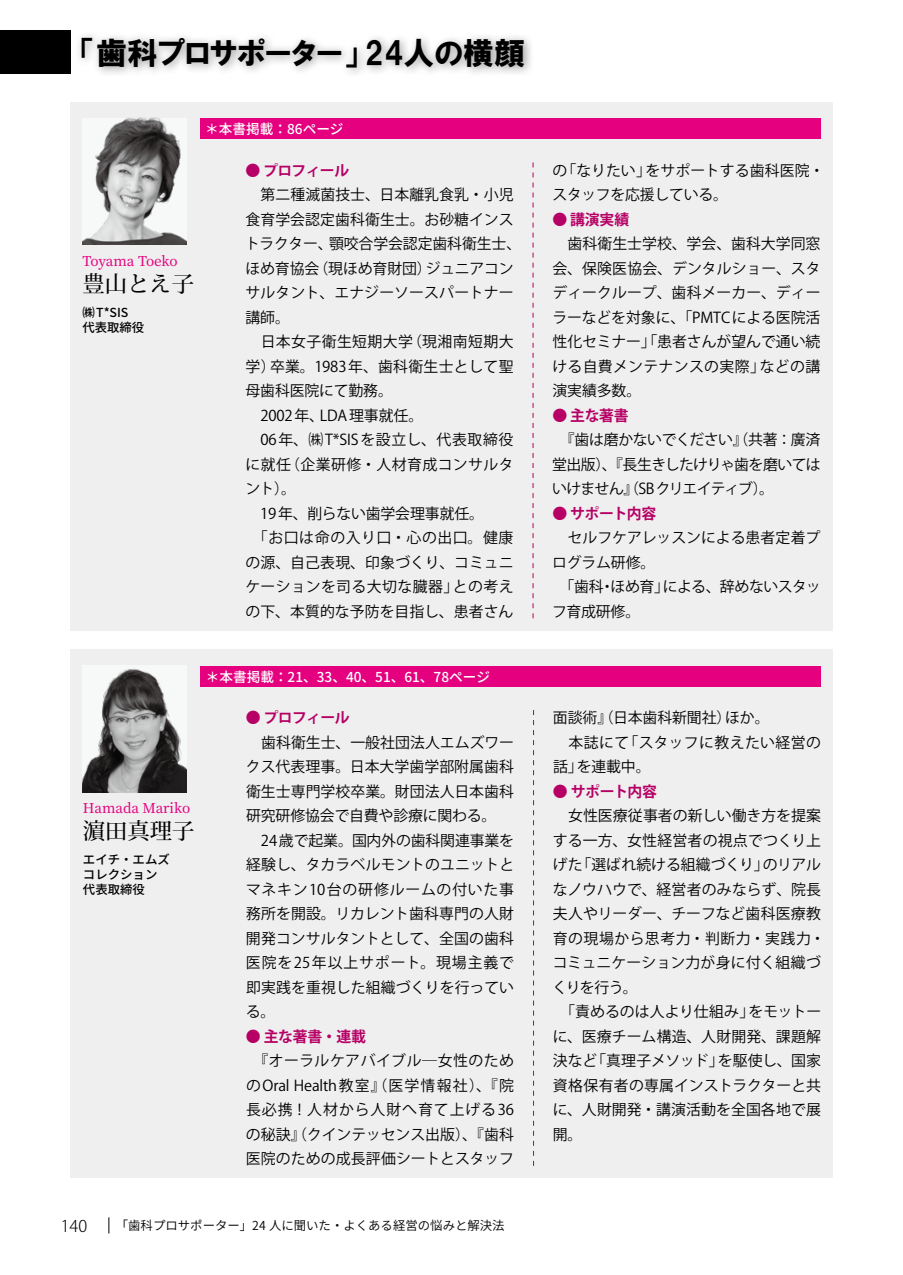
<style>
.page{position:relative;width:903px;height:1275px;background:#fff}
.page>*{position:absolute;margin:0;border:0;box-sizing:border-box;transform-origin:0 0}
.t1{font:30.97px "HGP Soei Kakugothic UB";color:#000}
.t2{font:500 22.4px "Koz Min Pro";color:#000}
.t3{font:300 16.1px "Koz Go Pro";color:#000}
.t4{font:14.88px/24.5px "Koz Go Pro";letter-spacing:.005em;color:#000}
.t5{font:700 14.88px "Koz Go Pro";letter-spacing:-.025em;color:#b60065}
.t6{font:500 13.65px "Source Han Sans JP";color:#fff}
.t7{font:500 13.65px "Source Han Serif";letter-spacing:-.01em;color:#e4007f}
.t8{font:12.42px "Source Han Sans JP";color:#000}
.t9{font:500 12.42px/14.9px "Source Han Sans JP";color:#000}
</style>
<div class="page">
<svg style="left:109px;top:1217px;width:1px;height:16px"></svg>
<div style="left:70px;top:649px;width:763px;height:529px;background:#efefef"></div>
<div style="left:200px;top:666px;width:620px;height:21px;background:#e4007f"></div>
<div style="left:70px;top:102px;width:763px;height:529px;background:#efefef"></div>
<div style="left:200px;top:118px;width:620px;height:21px;background:#e4007f"></div>
<div style="left:75px;top:30px;width:460px;height:49px;background:#000;opacity:.4"></div>
<div style="left:0;top:30px;width:70px;height:44px;background:#000"></div>
<svg style="left:532px;top:162px;width:1px;height:456px"></svg>
<img style="left:82px;top:118px;width:105px;height:126px">
<svg style="left:533px;top:710px;width:1px;height:456px"></svg>
<img style="left:82px;top:669px;width:105px;height:123px">
<h1 class="t1" style="left:81px;top:37px;width:446px">「歯科プロサポーター」 24人の横顔</h1>
<p class="t7" style="left:82px;top:253px;width:97px">Toyama Toeko</p>
<h2 class="t2" style="left:82px;top:268px;width:113px">豊山とえ子</h2>
<p class="t9" style="left:82px;top:305px;width:63px">㈱T*SIS<br>代表取締役</p>
<p class="t6" style="left:205px;top:121px;width:140px">＊本書掲載：86ページ</p>
<p class="t5" style="left:245px;top:161px;width:105px">● プロフィール</p>
<p class="t4" style="left:245px;top:183px;width:278px">　第二種滅菌技士、日本離乳食乳・小児食育学会認定歯科衛生士。お砂糖インストラクター、顎咬合学会認定歯科衛生士、ほめ育協会（現ほめ育財団）ジュニアコンサルタント、エナジーソースパートナー講師。<br>　日本女子衛生短期大学（現湘南短期大学）卒業。1983年、歯科衛生士として聖母歯科医院にて勤務。<br>　2002年、LDA 理事就任。<br>　06年、㈱T*SISを設立し、代表取締役に就任（企業研修・人材育成コンサルタント）。<br>　19 年、削らない歯学会理事就任。<br>　「お口は命の入り口・心の出口。健康の源、自己表現、印象づくり、コミュニケーションを司る大切な臓器」との考えの下、本質的な予防を目指し、患者さん</p>
<p class="t7" style="left:83px;top:800px;width:109px">Hamada Mariko</p>
<h2 class="t2" style="left:83px;top:815px;width:113px">濵田真理子</h2>
<p class="t9" style="left:83px;top:852px;width:88px">エイチ・エムズコレクション代表取締役</p>
<p class="t6" style="left:206px;top:669px;width:286px">＊本書掲載：21、33、40、51、61、78ページ</p>
<p class="t5" style="left:246px;top:708px;width:105px">● プロフィール</p>
<p class="t4" style="left:246px;top:730px;width:270px;text-indent:15px">歯科衛生士、一般社団法人エムズワークス代表理事。日本大学歯学部附属歯科衛生士専門学校卒業。財団法人日本歯科研究研修協会で自費や診療に関わる。　24 歳で起業。国内外の歯科関連事業を経験し、タカラベルモントのユニットとマネキン10台の研修ルームの付いた事務所を開設。リカレント歯科専門の人財開発コンサルタントとして、全国の歯科医院を25年以上サポート。現場主義で即実践を重視した組織づくりを行っている。</p>
<p class="t5" style="left:246px;top:1026px;width:121px">● 主な著書・連載</p>
<p class="t4" style="left:246px;top:1049px;width:270px;text-align:center">『オーラルケアバイブル─女性のためのOral Health教室』（医学情報社）、『院長必携！人材から人財へ育て上げる36の秘訣』（クインテッセンス出版）、『歯科医院のための成長評価シートとスタッフ</p>
<p class="t3" style="left:61px;top:1215px;width:28px">140</p>
<p class="t8" style="left:116px;top:1219px;width:390px">「歯科プロサポーター」24 人に聞いた・よくある経営の悩みと解決法</p>
<p class="t4" style="left:552px;top:158px;width:273px">の「なりたい」をサポートする歯科医院・スタッフを応援している。</p>
<p class="t5" style="left:552px;top:210px;width:78px">● 講演実績</p>
<p class="t4" style="left:552px;top:232px;width:270px;text-align:justify">　歯科衛生士学校、学会、歯科大学同窓会、保険医協会、デンタルショー、スタディークループ、歯科メーカー、ディーラーなどを対象に、「PMTCによる医院活性化セミナー」「患者さんが望んで通い続ける自費メンテナンスの実際」などの講演実績多数。</p>
<p class="t5" style="left:552px;top:406px;width:78px">● 主な著書</p>
<p class="t4" style="left:552px;top:428px;width:270px;text-align:justify">　『歯は磨かないでください』（共著：廣済堂出版）、『長生きしたけりゃ歯を磨いてはいけません』（SBクリエイティブ）。</p>
<p class="t5" style="left:552px;top:503px;width:106px">● サポート内容</p>
<p class="t4" style="left:552px;top:526px;width:270px">　セルフケアレッスンによる患者定着プログラム研修。<br>　「歯科・ほめ育」による、辞めないスタッフ育成研修。</p>
<p class="t4" style="left:553px;top:706px;width:270px">面談術』（日本歯科新聞社）ほか。<br>　本誌にて「スタッフに教えたい経営の話」を連載中。</p>
<p class="t5" style="left:553px;top:782px;width:106px">● サポート内容</p>
<p class="t4" style="left:552px;top:804px;width:274px">　女性医療従事者の新しい働き方を提案する一方、女性経営者の視点でつくり上げた「選ばれ続ける組織づくり」のリアルなノウハウで、経営者のみならず、院長夫人やリーダー、チーフなど歯科医療教育の現場から思考力・判断力・実践力・コミュニケーション力が身に付く組織づくりを行う。<br>　「責めるのは人より仕組み」をモットーに、医療チーム構造、人財開発、課題解決など「真理子メソッド」を駆使し、国家資格保有者の専属インストラクターと共に、人財開発・講演活動を全国各地で展開。</p>
</div>
